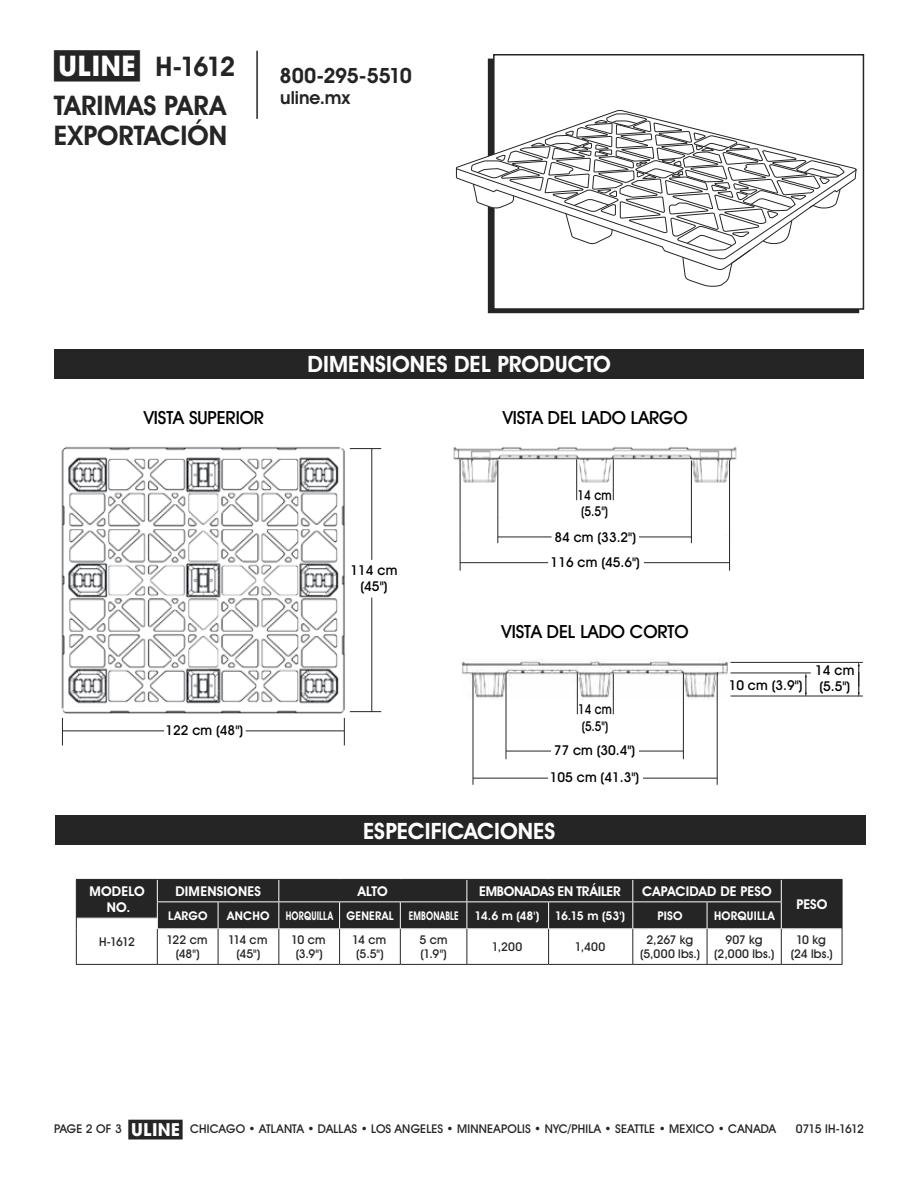
<style>
.page{position:relative;width:918px;height:1188px;background:#fff}
.page>*{position:absolute;margin:0;border:0;box-sizing:border-box;transform-origin:0 0}
.t1{font:700 27px/38.7px "Uline Two Knine";color:#252525}
.t2{font:700 22.5px "Uline Two Knine";letter-spacing:.005em;color:#fff}
.t3{font:700 21px "Uline Two Knine";letter-spacing:-.02em;color:#252525}
.t4{font:18px "Uline Two Knine";letter-spacing:-.005em;color:#000}
.t5{font:700 18px "Uline Two Knine";color:#252525}
.t6{font:13.5px/16.2px "Uline Two Knine";color:#000;text-align:center}
.t7{font:700 13.5px/16.2px "Uline Two Knine";letter-spacing:.01em;color:#fff;text-align:center}
.t8{font:700 13.5px "Uline Two Knine";letter-spacing:-.01em;color:#fff}
.t9{font:13.5px/16.2px "Uline Two Knine";color:#000;scale:.87 1}
.t10{font:13.5px/16.2px "Uline Two Knine";color:#000;scale:.86 1}
.t11{font:12px/14.4px "Uline Two Knine";letter-spacing:.01em;color:#252525;text-align:center}
.t12{font:700 12px "Uline Two Knine";letter-spacing:.02em;color:#fff}
.t13{font:700 12px "Uline Two Knine";letter-spacing:.02em;color:#fff;scale:.75 1}
.t14{font:12px "Uline Two Knine";letter-spacing:-.06em;color:#252525}
.t15{font:700 12px "Uline Two Knine";letter-spacing:.02em;color:#fff;scale:.96 1}
.s1{font-size:28.5px}
.s2{font-size:18px}
</style>
<div class="page">
<hr style="left:256px;top:51px;width:2px;height:68px;background:#252525">
<img style="left:61px;top:446px;width:696px;height:307px">
<hr style="left:691px;top:460px;width:1px;height:83px;background:#252525">
<div style="left:444px;top:581px;width:368px;height:103px;background:#fff"></div>
<img style="left:461px;top:658px;width:269px;height:42px">
<hr style="left:729px;top:460px;width:1px;height:111px;background:#252525">
<svg style="left:62px;top:718px;width:1px;height:27px"></svg>
<svg style="left:344px;top:718px;width:1px;height:27px"></svg>
<hr style="left:246px;top:730px;width:98px;height:1px;background:#252525">
<hr style="left:62px;top:730px;width:102px;height:1px;background:#252525">
<hr style="left:350px;top:448px;width:31px;height:1px;background:#252525">
<hr style="left:350px;top:711px;width:31px;height:1px;background:#252525">
<hr style="left:371px;top:598px;width:1px;height:114px;background:#252525">
<hr style="left:371px;top:449px;width:1px;height:111px;background:#252525">
<hr style="left:644px;top:562px;width:86px;height:1px;background:#252525">
<hr style="left:460px;top:562px;width:88px;height:1px;background:#252525">
<hr style="left:497px;top:460px;width:1px;height:83px;background:#252525">
<hr style="left:498px;top:537px;width:54px;height:1px;background:#252525">
<hr style="left:639px;top:537px;width:52px;height:1px;background:#252525">
<hr style="left:613px;top:459px;width:1px;height:41px;background:#252525">
<hr style="left:576px;top:459px;width:1px;height:41px;background:#252525">
<hr style="left:613px;top:673px;width:1px;height:41px;background:#252525">
<hr style="left:577px;top:673px;width:1px;height:41px;background:#252525">
<hr style="left:643px;top:778px;width:74px;height:1px;background:#252525">
<hr style="left:473px;top:673px;width:1px;height:112px;background:#252525">
<hr style="left:473px;top:778px;width:75px;height:1px;background:#252525">
<hr style="left:683px;top:673px;width:1px;height:86px;background:#252525">
<hr style="left:639px;top:751px;width:44px;height:1px;background:#252525">
<hr style="left:506px;top:673px;width:1px;height:86px;background:#252525">
<hr style="left:506px;top:751px;width:45px;height:1px;background:#252525">
<hr style="left:717px;top:672px;width:1px;height:113px;background:#252525">
<hr style="left:460px;top:460px;width:1px;height:111px;background:#252525">
<hr style="left:731px;top:662px;width:132px;height:1px;background:#252525">
<hr style="left:731px;top:673px;width:80px;height:1px;background:#252525">
<hr style="left:731px;top:696px;width:132px;height:1px;background:#252525">
<svg style="left:805px;top:673px;width:2px;height:23px"></svg>
<svg style="left:858px;top:662px;width:2px;height:34px"></svg>
<div style="left:54px;top:349px;width:810px;height:30px;background:#252525"></div>
<div style="left:55px;top:815px;width:810px;height:30px;background:#252525"></div>
<hr style="left:157px;top:929px;width:1px;height:35px;background:#252525">
<hr style="left:218px;top:929px;width:1px;height:35px;background:#252525">
<hr style="left:278px;top:929px;width:1px;height:35px;background:#252525">
<hr style="left:339px;top:929px;width:1px;height:35px;background:#252525">
<hr style="left:400px;top:929px;width:1px;height:35px;background:#252525">
<hr style="left:467px;top:929px;width:1px;height:35px;background:#252525">
<hr style="left:548px;top:929px;width:1px;height:35px;background:#252525">
<hr style="left:632px;top:929px;width:1px;height:35px;background:#252525">
<hr style="left:707px;top:929px;width:1px;height:35px;background:#252525">
<hr style="left:781px;top:929px;width:1px;height:35px;background:#252525">
<svg style="left:76px;top:879px;width:767px;height:50px;background:#323232"></svg>
<hr style="left:76px;top:929px;width:1px;height:35px;background:#252525">
<hr style="left:76px;top:964px;width:81px;height:1px;background:#252525">
<hr style="left:842px;top:929px;width:1px;height:35px;background:#252525">
<hr style="left:157px;top:964px;width:61px;height:1px;background:#252525">
<hr style="left:218px;top:964px;width:61px;height:1px;background:#252525">
<hr style="left:279px;top:964px;width:61px;height:1px;background:#252525">
<hr style="left:340px;top:964px;width:60px;height:1px;background:#252525">
<hr style="left:400px;top:964px;width:67px;height:1px;background:#252525">
<hr style="left:467px;top:964px;width:82px;height:1px;background:#252525">
<hr style="left:549px;top:964px;width:84px;height:1px;background:#252525">
<hr style="left:633px;top:964px;width:74px;height:1px;background:#252525">
<hr style="left:707px;top:964px;width:74px;height:1px;background:#252525">
<hr style="left:781px;top:964px;width:61px;height:1px;background:#252525">
<div style="left:493px;top:54px;width:371px;height:256px;border:2px solid #252525"></div>
<svg style="left:456px;top:106px;width:401px;height:181px"></svg>
<h1 class="t1" style="left:54px;top:47px;width:183px"><span class="s1">π</span> H-1612<br>TARIMAS PARA</h1>
<h1 class="t1" style="left:54px;top:116px;width:175px">EXPORTACIÓN</h1>
<h3 class="t3" style="left:280px;top:63px;width:134px">800-295-5510</h3>
<h3 class="t5" style="left:280px;top:86px;width:71px">uline.mx</h3>
<h2 class="t2" style="left:307px;top:351px;width:305px">DIMENSIONES DEL PRODUCTO</h2>
<h3 class="t4" style="left:144px;top:406px;width:122px">VISTA SUPERIOR</h3>
<h3 class="t4" style="left:503px;top:406px;width:186px">VISTA DEL LADO LARGO</h3>
<p class="t9" style="left:578px;top:487px;width:41px">14 cm (5.5")</p>
<p class="t6" style="left:165px;top:722px;width:79px">122 cm (48")</p>
<p class="t6" style="left:351px;top:562px;width:48px">114 cm (45")</p>
<p class="t6" style="left:554px;top:529px;width:83px">84 cm (33.2")</p>
<p class="t6" style="left:551px;top:554px;width:91px">116 cm (45.6")</p>
<h3 class="t4" style="left:502px;top:620px;width:188px">VISTA DEL LADO CORTO</h3>
<p class="t10" style="left:578px;top:701px;width:41px">14 cm (5.5")</p>
<p class="t6" style="left:554px;top:742px;width:83px">77 cm (30.4")</p>
<p class="t6" style="left:550px;top:769px;width:91px">105 cm (41.3")</p>
<h2 class="t2" style="left:363px;top:817px;width:194px">ESPECIFICACIONES</h2>
<p class="t6" style="left:729px;top:663px;width:127px;line-height:14.9px;text-align:left;text-indent:87px">14 cm<br>10 cm (3.9") (5.5")</p>
<p class="t7" style="left:89px;top:883px;width:57px">MODELO<br>NO.</p>
<p class="t7" style="left:175px;top:883px;width:87px">DIMENSIONES</p>
<p class="t7" style="left:358px;top:883px;width:31px">ALTO</p>
<p class="t8" style="left:479px;top:883px;width:143px">EMBONADAS EN TRÁILER</p>
<p class="t7" style="left:642px;top:883px;width:131px">CAPACIDAD DE PESO</p>
<p class="t12" style="left:168px;top:908px;width:41px">LARGO</p>
<p class="t12" style="left:227px;top:908px;width:44px">ANCHO</p>
<p class="t13" style="left:286px;top:908px;width:232px">HORQUILLA GENERAL EMBONABLE</p>
<p class="t12" style="left:475px;top:908px;width:66px">14.6 m (48')</p>
<p class="t12" style="left:555px;top:908px;width:72px">16.15 m (53')</p>
<p class="t12" style="left:658px;top:908px;width:27px">PISO</p>
<p class="t15" style="left:714px;top:908px;width:65px">HORQUILLA</p>
<p class="t7" style="left:796px;top:896px;width:33px">PESO</p>
<p class="t11" style="left:99px;top:934px;width:37px">H-1612</p>
<p class="t11" style="left:167px;top:932px;width:42px">122 cm (48")</p>
<p class="t11" style="left:228px;top:932px;width:41px">114 cm (45")</p>
<p class="t11" style="left:291px;top:932px;width:36px">10 cm (3.9")</p>
<p class="t11" style="left:352px;top:932px;width:35px">14 cm (5.5")</p>
<p class="t11" style="left:420px;top:932px;width:30px;text-align:left">5 cm (1.9")</p>
<p class="t11" style="left:492px;top:940px;width:32px">1,200</p>
<p class="t11" style="left:575px;top:940px;width:32px">1,400</p>
<p class="t11" style="left:640px;top:932px;width:62px">2,267 kg (5,000 lbs.)</p>
<p class="t11" style="left:714px;top:932px;width:62px">907 kg (2,000 lbs.)</p>
<p class="t11" style="left:791px;top:932px;width:44px">10 kg (24 lbs.)</p>
<p class="t11" style="left:129px;top:1122px;width:649px"><span class="s2">π</span> CHICAGO • ATLANTA • DALLAS • LOS ANGELES • MINNEAPOLIS • NYC/PHILA • SEATTLE • MEXICO • CANADA</p>
<p class="t11" style="left:54px;top:1122px;width:69px">PAGE 2 OF 3</p>
<p class="t14" style="left:796px;top:1122px;width:70px">0715 IH-1612</p>
</div>
